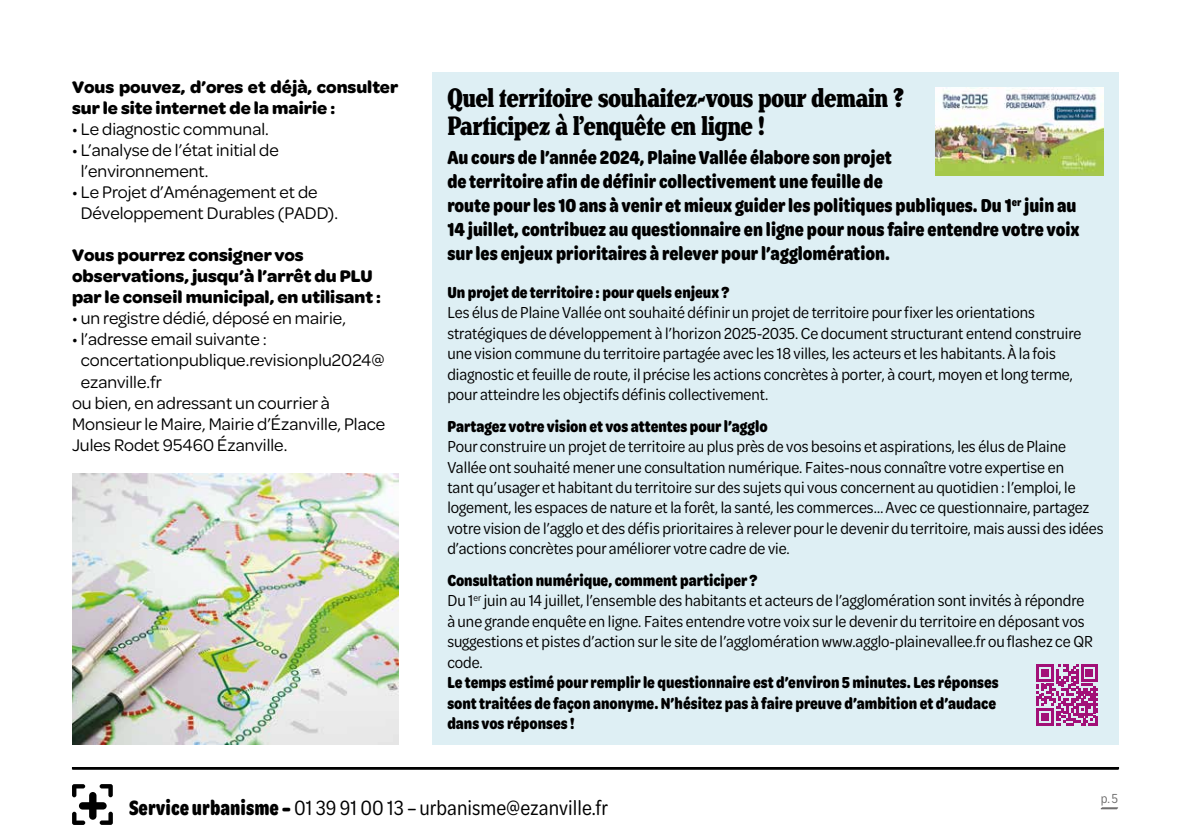
<style>
.page{position:relative;width:1191px;height:840px;background:#fff}
.page>*{position:absolute;margin:0;border:0;box-sizing:border-box;transform-origin:0 0}
.t1{font:800 extra-condensed 28px/28px "Henriette";color:#000}
.t2{font:22px "Omnes Narrow";color:#000}
.t3{font:700 20px/24px "Omnes Cond";color:#000}
.t4{font:18px/21px "Omnes";color:#000}
.t5{font:700 18px/21px "Omnes";color:#000}
.t6{font:17px/20.4px "Omnes Cond";color:#000}
.t7{font:700 17px/20.4px "Omnes Cond";color:#000}
.t8{font:14px "Omnes Narrow";color:#706f6f}
.s1{font-weight:700}
</style>
<div class="page">
<svg style="left:1100px;top:807px;width:18px;height:2px"></svg>
<svg style="left:72px;top:784px;width:41px;height:40px"></svg>
<hr style="left:72px;top:767px;width:1047px;height:2px;background:#000">
<div style="left:432px;top:72px;width:687px;height:671px;background:#deeff4"></div>
<img style="left:935px;top:87px;width:168px;height:89px">
<svg style="left:1036px;top:664px;width:62px;height:61px"></svg>
<img style="left:72px;top:473px;width:326px;height:271px">
<p class="t5" style="left:72px;top:75px;width:328px">Vous pouvez, d’ores et déjà, consulter sur le site internet de la mairie :</p>
<p class="t4" style="left:72px;top:118px;width:198px">• Le diagnostic communal.</p>
<p class="t4" style="left:81px;top:139px;width:200px;text-indent:-9px">• L’analyse de l’état initial de l’environnement.</p>
<p class="t4" style="left:81px;top:181px;width:259px;text-indent:-9px">• Le Projet d’Aménagement et de<br>Développement Durables (PADD).</p>
<p class="t5" style="left:72px;top:243px;width:310px">Vous pourrez consigner vos observations, jusqu’à l’arrêt du PLU par le conseil municipal, en utilisant :</p>
<p class="t4" style="left:72px;top:307px;width:275px">• un registre dédié, déposé en mairie,</p>
<p class="t4" style="left:72px;top:328px;width:196px">• l’adresse email suivante :</p>
<p class="t4" style="left:81px;top:349px;width:305px">concertationpublique.revisionplu2024@</p>
<p class="t4" style="left:81px;top:370px;width:83px">ezanville.fr</p>
<p class="t4" style="left:72px;top:391px;width:259px">ou bien, en adressant un courrier à</p>
<p class="t4" style="left:72px;top:412px;width:315px">Monsieur le Maire, Mairie d’Ézanville, Place</p>
<p class="t4" style="left:72px;top:433px;width:217px">Jules Rodet 95460 Ézanville.</p>
<h1 class="t1" style="left:447px;top:84px;width:458px">Quel territoire souhaitez-vous pour demain ?<br>Participez à l’enquête en ligne !</h1>
<p class="t3" style="left:447px;top:144px;width:634px">Au cours de l’année 2024, Plaine Vallée élabore son projet<br>de territoire afin de définir collectivement une feuille de<br>route pour les 10 ans à venir et mieux guider les politiques publiques. Du 1<sup>er</sup> juin au 14 juillet, contribuez au questionnaire en ligne pour nous faire entendre votre voix sur les enjeux prioritaires à relever pour l’agglomération.</p>
<p class="t7" style="left:447px;top:281px;width:283px">Un projet de territoire : pour quels enjeux ?</p>
<p class="t6" style="left:447px;top:301px;width:635px">Les élus de Plaine Vallée ont souhaité définir un projet de territoire pour fixer les orientations stratégiques de développement à l’horizon 2025-2035. Ce document structurant entend construire une vision commune du territoire partagée avec les 18 villes, les acteurs et les habitants. À la fois diagnostic et feuille de route, il précise les actions concrètes à porter, à court, moyen et long terme, pour atteindre les objectifs définis collectivement.</p>
<p class="t7" style="left:447px;top:415px;width:322px">Partagez votre vision et vos attentes pour l’agglo</p>
<p class="t6" style="left:447px;top:435px;width:657px">Pour construire un projet de territoire au plus près de vos besoins et aspirations, les élus de Plaine Vallée ont souhaité mener une consultation numérique. Faites-nous connaître votre expertise en<br>tant qu’usager et habitant du territoire sur des sujets qui vous concernent au quotidien : l’emploi, le logement, les espaces de nature et la forêt, la santé, les commerces… Avec ce questionnaire, partagez votre vision de l’agglo et des défis prioritaires à relever pour le devenir du territoire, mais aussi des idées d’actions concrètes pour améliorer votre cadre de vie.</p>
<p class="t6" style="left:447px;top:569px;width:647px"><span class="s1">Consultation numérique, comment participer ?<br></span>Du 1<sup>er</sup> juin au 14 juillet, l’ensemble des habitants et acteurs de l’agglomération sont invités à répondre à une grande enquête en ligne. Faites entendre votre voix sur le devenir du territoire en déposant vos suggestions et pistes d’action sur le site de l’agglomération www.agglo-plainevallee.fr ou flashez ce QR code.</p>
<p class="t7" style="left:447px;top:671px;width:553px">Le temps estimé pour remplir le questionnaire est d’environ 5 minutes. Les réponses sont traitées de façon anonyme. N’hésitez pas à faire preuve d’ambition et d’audace dans vos réponses !</p>
<p class="t2" style="left:129px;top:793px;width:480px"><span class="s1">Service urbanisme –</span> 01 39 91 00 13 – urbanisme@ezanville.fr</p>
<p class="t8" style="left:1100px;top:789px;width:19px">p. 5</p>
</div>
